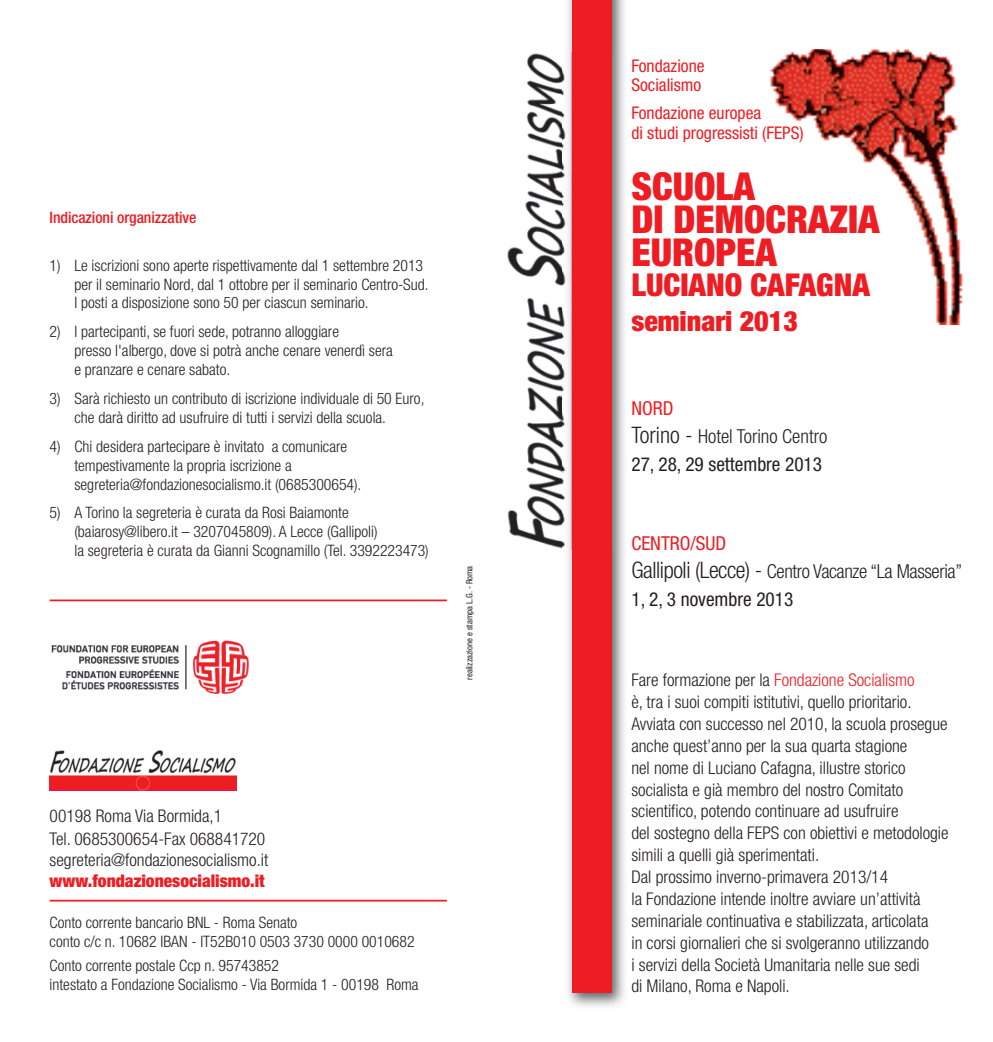
<style>
.page{position:relative;width:993px;height:1042px;background:#fff}
.page>*{position:absolute;margin:0;border:0;box-sizing:border-box;transform-origin:0 0}
.t1{font:900 condensed 38.5px/33.2px "Helvetica Neue";color:#ee1d23}
.t2{font:900 condensed 31.5px "Helvetica Neue";color:#ee1d23}
.t3{font:900 condensed 28px "Helvetica Neue";color:#ee1d23}
.t4{font:300 condensed 19.25px/28px "Helvetica Neue";letter-spacing:-.02em;color:#231f20}
.t5{font:condensed 19.25px/28px "Helvetica Neue";color:#231f20}
.t6{font:300 condensed 17.5px/21.9px "Helvetica Neue";color:#231f20}
.t7{font:condensed 17.5px/19.2px "Helvetica Neue";color:#ee1d23}
.t8{font:900 condensed 17.5px "Helvetica Neue";color:#ee1d23}
.t9{font:300 condensed 15.75px/18.9px "Helvetica Neue";color:#231f20}
.t10{font:500 condensed 15.75px "Helvetica Neue";letter-spacing:-.005em;color:#ee1d23}
.t11{font:condensed 8.75px "Helvetica Neue";color:#231f20}
.s1{color:#ee1d23}
.s2{font-weight:300;font-size:22.75px}
.s3{font-weight:300}
.s4{font-weight:400;color:#ee1d23}
.s5{font-size:22.75px}
.s6{font-weight:400}
</style>
<div class="page">
<img style="left:770px;top:50px;width:193px;height:274px">
<img style="left:507px;top:53px;width:55px;height:496px">
<img style="left:568px;top:0;width:57px;height:1007px">
<img style="left:562px;top:53px;width:10px;height:497px">
<div style="left:572px;top:0;width:39px;height:992px;background:#ee1d23"></div>
<img style="left:50px;top:750px;width:186px;height:40px">
<hr style="left:50px;top:900px;width:396px;height:1px;background:#ee1d23">
<img style="left:51px;top:640px;width:198px;height:54px">
<hr style="left:50px;top:599px;width:396px;height:2px;background:#ee1d23">
<p class="t10" style="left:50px;top:212px;width:148px">Indicazioni organizzative</p>
<p class="t9" style="left:74px;top:257px;width:355px;text-indent:-25px">1) Le iscrizioni sono aperte rispettivamente dal 1 settembre 2013 per il seminario Nord, dal 1 ottobre per il seminario Centro-Sud.<br>I posti a disposizione sono 50 per ciascun seminario.</p>
<p class="t9" style="left:74px;top:324px;width:320px;text-indent:-25px">2) I partecipanti, se fuori sede, potranno alloggiare<br>presso l'albergo, dove si potrà anche cenare venerdì sera e pranzare e cenare sabato.</p>
<p class="t9" style="left:74px;top:390px;width:351px;text-indent:-25px">3) Sarà richiesto un contributo di iscrizione individuale di 50 Euro, che darà diritto ad usufruire di tutti i servizi della scuola.</p>
<p class="t9" style="left:74px;top:438px;width:288px;text-indent:-25px">4) Chi desidera partecipare è invitato a comunicare tempestivamente la propria iscrizione a segreteria@fondazionesocialismo.it (0685300654).</p>
<p class="t9" style="left:74px;top:505px;width:356px;text-indent:-25px">5) A Torino la segreteria è curata da Rosi Baiamonte (baiarosy@libero.it – 3207045809). A Lecce (Gallipoli)<br>la segreteria è curata da Gianni Scognamillo (Tel. 3392223473)</p>
<p class="t11" style="left:466px;top:680px;width:116px;rotate:-90deg">realizzazione e stampa L.G. - Roma</p>
<p class="t6" style="left:50px;top:806px;width:217px;line-height:22.8px">00198 Roma Via Bormida,1<br>Tel. 0685300654-Fax 068841720</p>
<p class="t6" style="left:50px;top:850px;width:220px">segreteria@fondazionesocialismo.it</p>
<p class="t8" style="left:50px;top:874px;width:216px">www.fondazionesocialismo.it</p>
<p class="t9" style="left:50px;top:914px;width:366px">Conto corrente bancario BNL - Roma Senato<br>conto c/c n. 10682 IBAN - IT52B010 0503 3730 0000 0010682</p>
<p class="t9" style="left:50px;top:957px;width:370px">Conto corrente postale Ccp n. 95743852<br>intestato a Fondazione Socialismo - Via Bormida 1 - 00198 Roma</p>
<p class="t7" style="left:631px;top:58px;width:75px">Fondazione<br>Socialismo</p>
<p class="t7" style="left:631px;top:105px;width:174px">Fondazione europea<br>di studi progressisti (FEPS)</p>
<h1 class="t1" style="left:631px;top:173px;width:249px">SCUOLA<br>DI DEMOCRAZIA<br>EUROPEA</h1>
<h2 class="t2" style="left:631px;top:274px;width:240px">LUCIANO CAFAGNA</h2>
<h3 class="t3" style="left:631px;top:311px;width:168px">seminari 2013</h3>
<p class="t5" style="left:631px;top:396px;width:197px"><span class="s1">NORD<br></span><span class="s2">Torino -</span> <span class="s3">Hotel Torino Centro<br></span>27, 28, 29 settembre 2013</p>
<p class="t4" style="left:631px;top:531px;width:332px"><span class="s4">CENTRO/SUD<br></span><span class="s5">Gallipoli (Lecce) -</span> Centro Vacanze “La Masseria”<br><span class="s6">1, 2, 3 novembre 2013</span></p>
<p class="t6" style="left:631px;top:670px;width:318px">Fare formazione per la <span class="s1">Fondazione Socialismo<br></span>è, tra i suoi compiti istitutivi, quello prioritario.<br>Avviata con successo nel 2010, la scuola prosegue anche quest’anno per la sua quarta stagione<br>nel nome di Luciano Cafagna, illustre storico socialista e già membro del nostro Comitato scientifico, potendo continuare ad usufruire<br>del sostegno della FEPS con obiettivi e metodologie simili a quelli già sperimentati.<br>Dal prossimo inverno-primavera 2013/14<br>la Fondazione intende inoltre avviare un’attività seminariale continuativa e stabilizzata, articolata<br>in corsi giornalieri che si svolgeranno utilizzando<br>i servizi della Società Umanitaria nelle sue sedi<br>di Milano, Roma e Napoli.</p>
</div>
